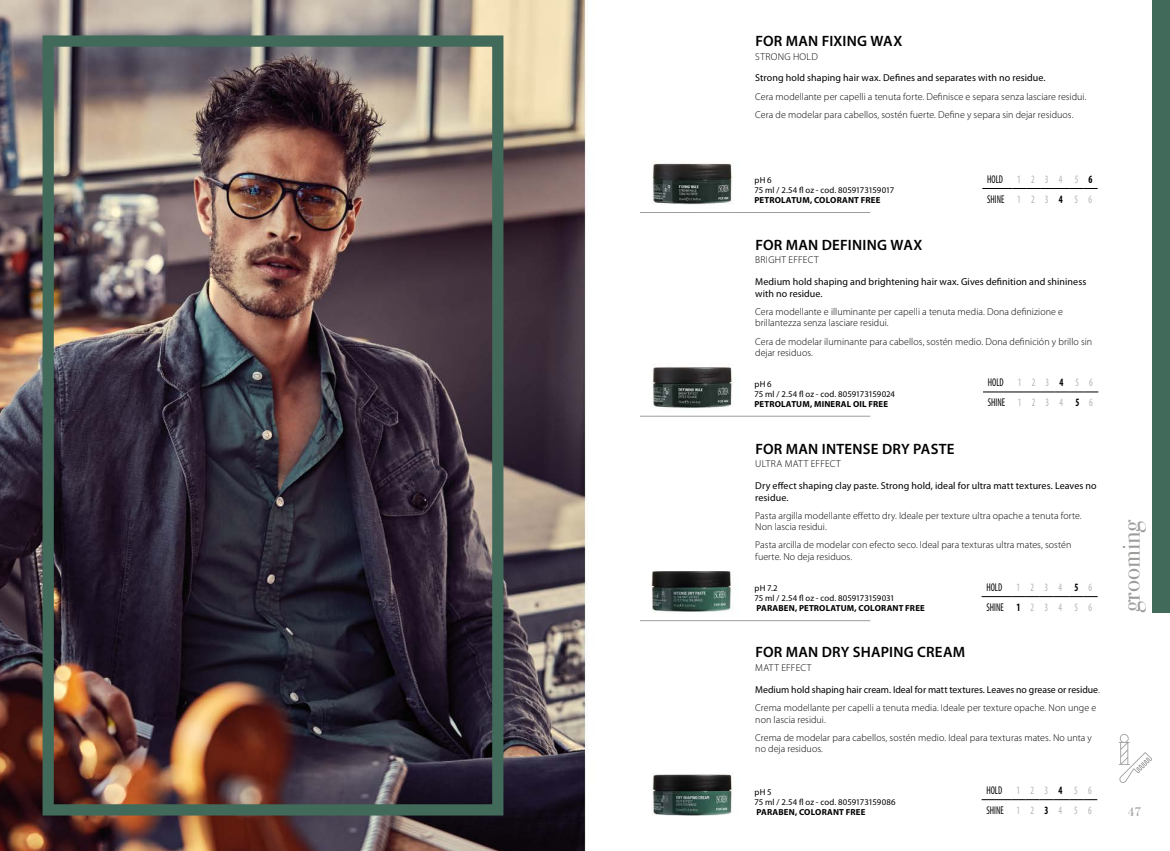
<style>
.page{position:relative;width:1170px;height:851px;background:#fff}
.page>*{position:absolute;margin:0;border:0;box-sizing:border-box;transform-origin:0 0}
.t1{font:25px "Bodoni Svty Two ITCTT";color:#9d9d9c}
.t2{font:600 15px "Myriad Pro";letter-spacing:.015em;color:#000}
.t3{font:12.5px "Bodoni Svty Two ITCTT";color:#9d9d9c}
.t4{font:condensed 11.25px/20px "Myriad Pro";color:#b3b2b2;scale:.83 1}
.t5{font:condensed 11.25px/20.2px "Myriad Pro";letter-spacing:1.095em;color:#b3b2b2;text-align:right;scale:.83 1}
.t6{font:condensed 11.25px "Myriad Pro";color:#000;scale:.83 1}
.t7{font:300 10px/11.2px "Myriad Pro";letter-spacing:.005em;color:#000}
.t8{font:10px/11.2px "Myriad Pro";letter-spacing:.005em;color:#000}
.t9{font:300 10px "Myriad Pro";letter-spacing:.025em;color:#000}
.t10{font:300 10px "Myriad Pro";letter-spacing:.03em;color:#000}
.t11{font:8.75px/10px "Myriad Pro";color:#000}
.t12{font:700 8.75px "Myriad Pro";letter-spacing:.015em;color:#000}
.s1{color:#000}
.s2{font-weight:700;color:#000}
.s3{font-weight:300}
</style>
<div class="page">
<img style="left:0;top:0;width:1169px;height:850px">
<div style="left:43px;top:35px;width:460px;height:780px;border:11px solid #416a5a"></div>
<svg style="left:1118px;top:733px;width:34px;height:49px"></svg>
<div style="left:1152px;top:0;width:17px;height:612px;background:#416a5a"></div>
<hr style="left:982px;top:188px;width:30px;height:1px;background:#000">
<svg style="left:1012px;top:188px;width:85px;height:1px"></svg>
<hr style="left:982px;top:391px;width:30px;height:1px;background:#000">
<svg style="left:1012px;top:391px;width:86px;height:1px"></svg>
<hr style="left:981px;top:596px;width:30px;height:1px;background:#000">
<svg style="left:1011px;top:596px;width:86px;height:1px"></svg>
<hr style="left:981px;top:799px;width:30px;height:1px;background:#000">
<svg style="left:1011px;top:799px;width:86px;height:1px"></svg>
<hr style="left:640px;top:212px;width:230px;height:1px;background:#9d9d9c">
<hr style="left:640px;top:416px;width:230px;height:1px;background:#9d9d9c">
<hr style="left:640px;top:620px;width:230px;height:1px;background:#9d9d9c">
<h2 class="t2" style="left:755px;top:31px;width:148px">FOR MAN FIXING WAX</h2>
<p class="t10" style="left:755px;top:50px;width:64px">STRONG HOLD</p>
<p class="t8" style="left:755px;top:72px;width:292px">Strong hold shaping hair wax. Defines and separates with no residue.</p>
<p class="t7" style="left:755px;top:87px;width:333px;line-height:18.4px">Cera modellante per capelli a tenuta forte. Definisce e separa senza lasciare residui.<br>Cera de modelar para cabellos, sostén fuerte. Define y separa sin dejar residuos.</p>
<p class="t11" style="left:754px;top:175px;width:141px">pH 6<br>75 ml / 2.54 fl oz - cod. 8059173159017</p>
<p class="t12" style="left:754px;top:194px;width:127px">PETROLATUM, COLORANT FREE</p>
<p class="t4" style="left:987px;top:169px;width:128px"><span class="s1">HOLD</span> 1234 5<span class="s2">6<br></span><span class="s1">SHINE</span> 123<span class="s2">4</span> 56</p>
<h2 class="t2" style="left:755px;top:235px;width:168px">FOR MAN DEFINING WAX</h2>
<p class="t9" style="left:755px;top:254px;width:65px">BRIGHT EFFECT</p>
<p class="t8" style="left:755px;top:276px;width:332px">Medium hold shaping and brightening hair wax. Gives definition and shininess with no residue.</p>
<p class="t7" style="left:755px;top:306px;width:309px">Cera modellante e illuminante per capelli a tenuta media. Dona definizione e brillantezza senza lasciare residui.</p>
<p class="t7" style="left:755px;top:335px;width:338px">Cera de modelar iluminante para cabellos, sostén medio. Dona definición y brillo sin dejar residuos.</p>
<p class="t11" style="left:754px;top:379px;width:142px">pH 6<br>75 ml / 2.54 fl oz - cod. 8059173159024</p>
<p class="t12" style="left:754px;top:398px;width:135px">PETROLATUM, MINERAL OIL FREE</p>
<p class="t4" style="left:987px;top:372px;width:128px"><span class="s1">HOLD</span> 123<span class="s2">4</span> 56<br><span class="s1">SHINE</span> 1234 <span class="s2">5</span>6</p>
<h2 class="t2" style="left:755px;top:439px;width:201px">FOR MAN INTENSE DRY PASTE</h2>
<p class="t7" style="left:755px;top:458px;width:87px">ULTRA MATT EFFECT</p>
<p class="t8" style="left:755px;top:480px;width:343px">Dry effect shaping clay paste. Strong hold, ideal for ultra matt textures. Leaves no residue.</p>
<p class="t7" style="left:755px;top:509px;width:328px">Pasta argilla modellante effetto dry. Ideale per texture ultra opache a tenuta forte.<br>Non lascia residui.</p>
<p class="t7" style="left:755px;top:539px;width:318px">Pasta arcilla de modelar con efecto seco. Ideal para texturas ultra mates, sostén fuerte. No deja residuos.</p>
<p class="t11" style="left:754px;top:582px;width:142px">pH 7.2<br>75 ml / 2.54 fl oz - cod. 8059173159031</p>
<p class="t12" style="left:756px;top:602px;width:170px">PARABEN, PETROLATUM, COLORANT FREE</p>
<p class="t6" style="left:986px;top:580px;width:21px">HOLD</p>
<p class="t5" style="left:986px;top:576px;width:129px">1234 <span class="s2">5</span>6<br><span class="s1">SHINE</span> <span class="s2">1</span>234 56</p>
<h2 class="t2" style="left:755px;top:642px;width:211px">FOR MAN DRY SHAPING CREAM</h2>
<p class="t8" style="left:755px;top:656px;width:346px;line-height:21.9px"><span class="s3">MATT EFFECT<br></span>Medium hold shaping hair cream. Ideal for matt textures. Leaves no grease or residue<span class="s3">.</span></p>
<p class="t7" style="left:755px;top:702px;width:342px">Crema modellante per capelli a tenuta media. Ideale per texture opache. Non unge e non lascia residui.</p>
<p class="t7" style="left:755px;top:732px;width:338px">Crema de modelar para cabellos, sostén medio. Ideal para texturas mates. No unta y no deja residuos.</p>
<p class="t11" style="left:754px;top:786px;width:142px">pH 5<br>75 ml / 2.54 fl oz - cod. 8059173159086</p>
<p class="t12" style="left:756px;top:805px;width:110px">PARABEN, COLORANT FREE</p>
<p class="t6" style="left:986px;top:783px;width:21px">HOLD</p>
<p class="t5" style="left:986px;top:779px;width:128px">123<span class="s2">4</span> 56<br><span class="s1">SHINE</span> 12<span class="s2">3</span>4 56</p>
<h1 class="t1" style="left:1110px;top:612px;width:94px;rotate:-90deg">grooming</h1>
<p class="t3" style="left:1127px;top:800px;width:15px">47</p>
</div>
